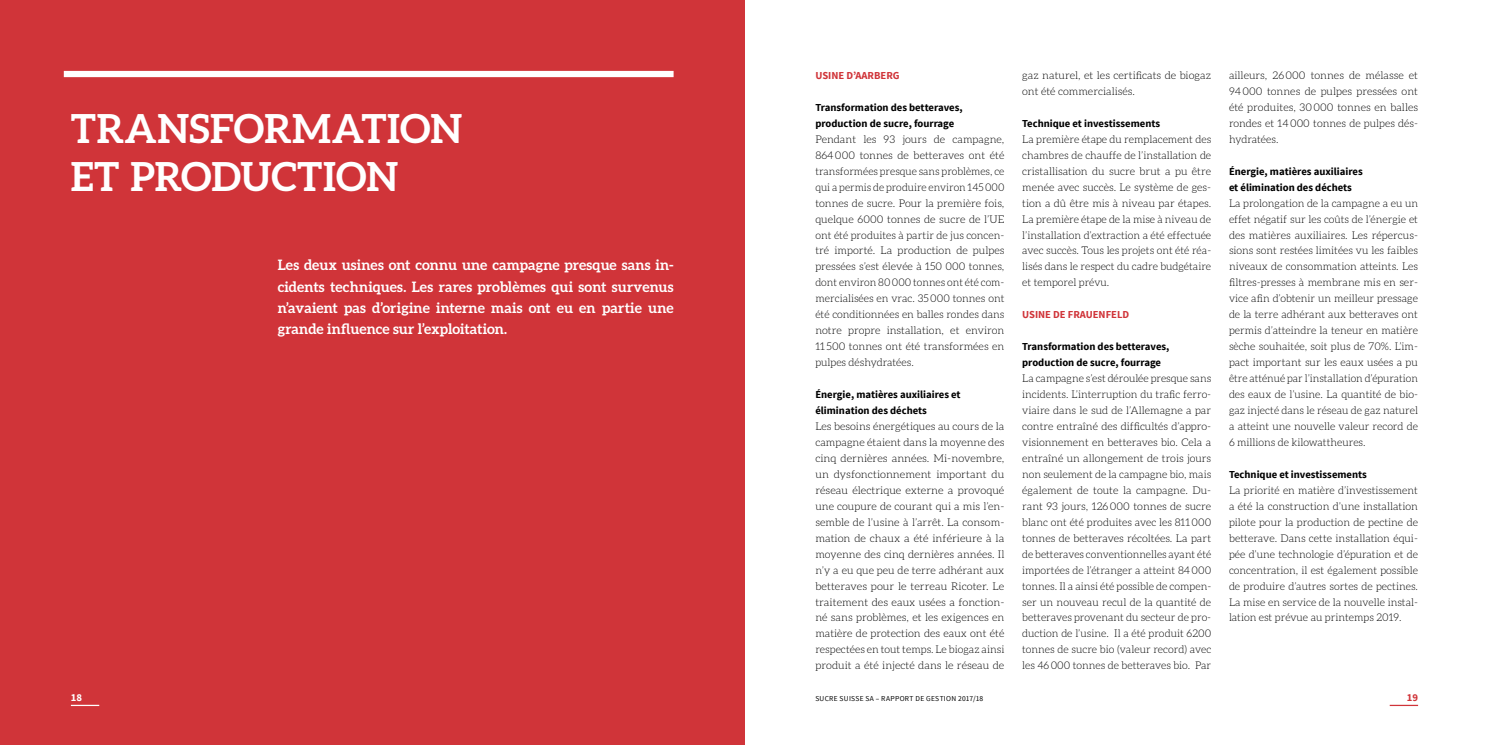
<style>
.page{position:relative;width:1489px;height:745px;background:#fff}
.page>*{position:absolute;margin:0;border:0;box-sizing:border-box;transform-origin:0 0}
.t1{font:700 40px/47.9px "Aleo";color:#fff}
.t2{font:700 14.38px/21.2px "Aleo";letter-spacing:.01em;color:#fff;text-align:justify}
.t3{font:300 10.62px/16px "Aleo";color:#000;text-align:justify}
.t4{font:700 10.62px/16px "Source Sans Pro";color:#000}
.t5{font:700 10.62px "Source Sans Pro";color:#d03439}
.t6{font:700 10.62px "Source Sans Pro";color:#fff}
.t7{font:7.5px "Source Sans Pro";letter-spacing:.04em;color:#000}
</style>
<div class="page">
<div style="left:0;top:0;width:744px;height:744px;background:#d03439"></div>
<div style="left:64px;top:71px;width:609px;height:6px;background:#fff"></div>
<svg style="left:71px;top:704px;width:28px;height:1px"></svg>
<svg style="left:1389px;top:704px;width:28px;height:1px"></svg>
<h1 class="t1" style="left:71px;top:104px;width:393px">TRANSFORMATION<br>ET PRODUCTION</h1>
<h2 class="t2" style="left:278px;top:254px;width:397px">Les deux usines ont connu une campagne presque sans in&shy;cidents techniques. Les rares problèmes qui sont survenus n’avaient pas d’origine interne mais ont eu en partie une grande influence sur l’exploitation.</h2>
<p class="t5" style="left:815px;top:68px;width:86px">USINE D’AARBERG</p>
<p class="t4" style="left:815px;top:100px;width:149px">Transformation des betteraves, production de sucre, fourrage</p>
<p class="t3" style="left:815px;top:131px;width:190px">Pendant les 93 jours de campagne, 864000 tonnes de betteraves ont été transformées presque sans problèmes, ce qui a permis de produire environ 145000 tonnes de sucre. Pour la première fois, quelque 6000 tonnes de sucre de l’UE ont été produites à partir de jus concen&shy;tré importé. La production de pulpes pressées s’est élevée à 150 000 tonnes, dont environ 80000 tonnes ont été com&shy;mercialisées en vrac. 35000 tonnes ont été conditionnées en balles rondes dans notre propre installation, et environ 11500 tonnes ont été transformées en pulpes déshydratées.</p>
<p class="t4" style="left:815px;top:386px;width:147px">Énergie, matières auxiliaires et élimination des déchets</p>
<p class="t3" style="left:815px;top:418px;width:190px">Les besoins énergétiques au cours de la campagne étaient dans la moyenne des cinq dernières années. Mi-novembre, un dysfonctionnement important du réseau électrique externe a provoqué une coupure de courant qui a mis l’en&shy;semble de l’usine à l’arrêt. La consom&shy;mation de chaux a été inférieure à la moyenne des cinq dernières années. Il n’y a eu que peu de terre adhérant aux betteraves pour le terreau Ricoter. Le traitement des eaux usées a fonction&shy;né sans problèmes, et les exigences en matière de protection des eaux ont été respectées en tout temps. Le biogaz ainsi produit a été injecté dans le réseau de</p>
<p class="t3" style="left:1022px;top:67px;width:190px">gaz naturel, et les certificats de biogaz ont été commercialisés.</p>
<p class="t4" style="left:1022px;top:116px;width:139px">Technique et investissements</p>
<p class="t3" style="left:1022px;top:131px;width:190px">La première étape du remplacement des chambres de chauffe de l’installation de cristallisation du sucre brut a pu être menée avec succès. Le système de ges&shy;tion a dû être mis à niveau par étapes.<br>La première étape de la mise à niveau de l’installation d’extraction a été effectuée avec succès. Tous les projets ont été réa&shy;lisés dans le respect du cadre budgétaire et temporel prévu.</p>
<p class="t5" style="left:1022px;top:308px;width:109px">USINE DE FRAUENFELD</p>
<p class="t4" style="left:1022px;top:339px;width:149px">Transformation des betteraves, production de sucre, fourrage</p>
<p class="t3" style="left:1022px;top:370px;width:190px">La campagne s’est déroulée presque sans incidents. L’interruption du trafic ferro&shy;viaire dans le sud de l’Allemagne a par contre entraîné des difficultés d’appro&shy;visionnement en betteraves bio. Cela a entraîné un allongement de trois jours non seulement de la campagne bio, mais également de toute la campagne. Du&shy;rant 93 jours, 126000 tonnes de sucre blanc ont été produites avec les 811000 tonnes de betteraves récoltées. La part de betteraves conventionnelles ayant été importées de l’étranger a atteint 84000 tonnes. Il a ainsi été possible de compen&shy;ser un nouveau recul de la quantité de betteraves provenant du secteur de pro&shy;duction de l’usine. Il a été produit 6200 tonnes de sucre bio (valeur record) avec les 46000 tonnes de betteraves bio. Par</p>
<p class="t3" style="left:1228px;top:67px;width:190px">ailleurs, 26000 tonnes de mélasse et 94000 tonnes de pulpes pressées ont été produites, 30000 tonnes en balles rondes et 14000 tonnes de pulpes dés&shy;hydratées.</p>
<p class="t4" style="left:1228px;top:163px;width:135px">Énergie, matières auxiliaires et élimination des déchets</p>
<p class="t3" style="left:1228px;top:195px;width:190px">La prolongation de la campagne a eu un effet négatif sur les coûts de l’énergie et des matières auxiliaires. Les répercus&shy;sions sont restées limitées vu les faibles niveaux de consommation atteints. Les filtres-presses à membrane mis en ser&shy;vice afin d’obtenir un meilleur pressage de la terre adhérant aux betteraves ont permis d’atteindre la teneur en matière sèche souhaitée, soit plus de 70%. L’im&shy;pact important sur les eaux usées a pu être atténué par l’installation d’épuration des eaux de l’usine. La quantité de bio&shy;gaz injecté dans le réseau de gaz naturel a atteint une nouvelle valeur record de 6 millions de kilowattheures.</p>
<p class="t4" style="left:1228px;top:466px;width:139px">Technique et investissements</p>
<p class="t3" style="left:1228px;top:481px;width:190px">La priorité en matière d’investissement a été la construction d’une installation pilote pour la production de pectine de betterave. Dans cette installation équi&shy;pée d’une technologie d’épuration et de concentration, il est également possible de produire d’autres sortes de pectines.<br>La mise en service de la nouvelle instal&shy;lation est prévue au printemps 2019.</p>
<p class="t6" style="left:71px;top:690px;width:13px">18</p>
<p class="t5" style="left:1406px;top:690px;width:13px">19</p>
<p class="t7" style="left:815px;top:693px;width:169px">SUCRE SUISSE SA – RAPPORT DE GESTION 2017/18</p>
</div>
